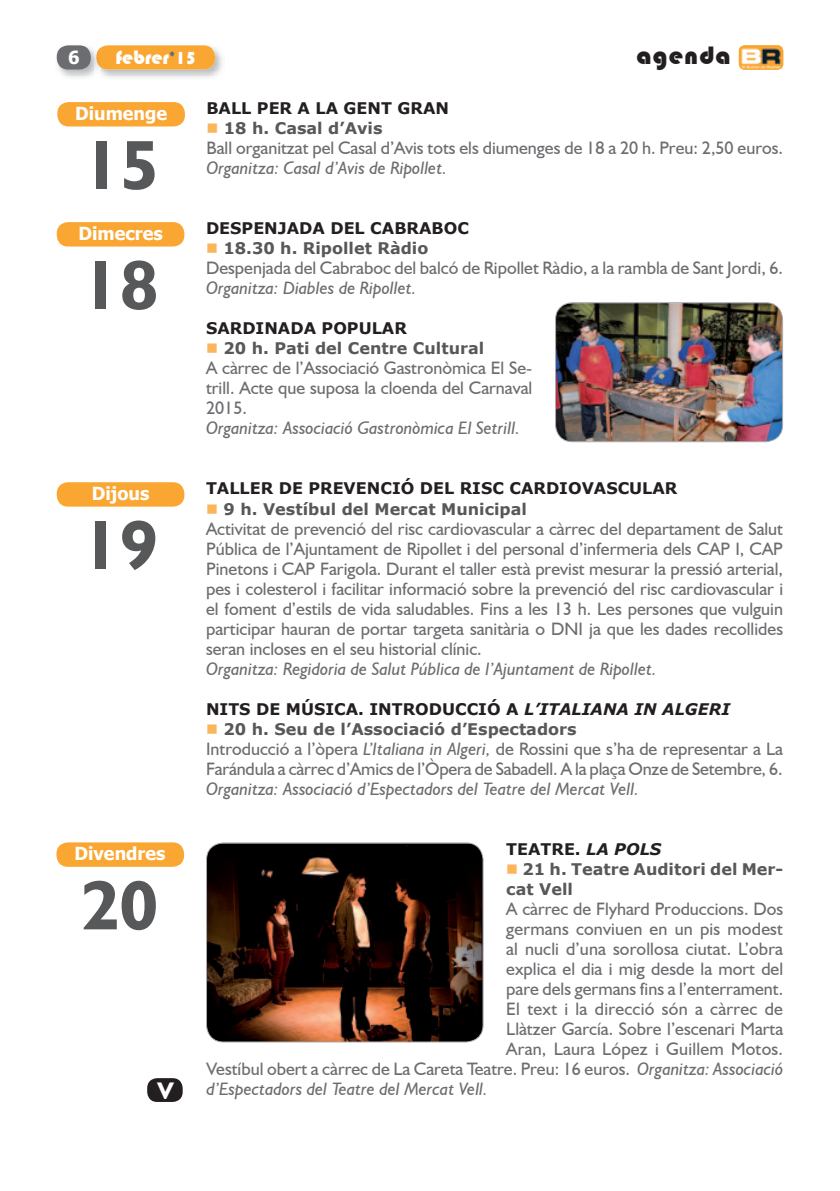
<style>
.page{position:relative;width:840px;height:1191px;background:#fff}
.page>*{position:absolute;margin:0;border:0;box-sizing:border-box;transform-origin:0 0}
.t1{font:700 70px "Humanist 521 BT";color:#57585a}
.t2{font:26px "Bauhaus 93";letter-spacing:.04em;color:#231f20}
.t3{font:700 24px "Humanist 521 BT";color:#fff}
.t4{font:20px "Bauhaus 93";color:#fff}
.t5{font:18px/20px "Humanist 521 BT";color:#6c6d70;text-align:justify}
.t6{font:italic 18px "Humanist 521 BT";color:#6c6d70}
.t7{font:700 18px "Tahoma";color:#fff}
.t8{font:700 16px/20px "Verdana";color:#57585a}
.t9{font:700 16px "Verdana";color:#231f20}
.s1{font-size:18px;color:#6c6d70}
.s2{font-size:18px}
.s3{color:#fbb65b}
.s4{font-style:italic}
</style>
<div class="page">
<img style="left:738px;top:45px;width:44px;height:25px">
<img style="left:101px;top:45px;width:121px;height:33px">
<div style="left:96px;top:45px;width:119px;height:25px;background:#faa632;border-radius:11px"></div>
<img style="left:56px;top:45px;width:38px;height:33px">
<img style="left:94px;top:47px;width:7px;height:24px">
<img style="left:96px;top:48px;width:5px;height:19px">
<div style="left:57px;top:45px;width:34px;height:25px;background:#6c6d70;border-radius:11px"></div>
<div style="left:57px;top:102px;width:128px;height:24px;background:#faa632;border-radius:11px"></div>
<img style="left:555px;top:302px;width:227px;height:140px">
<div style="left:57px;top:222px;width:127px;height:24px;background:#faa632;border-radius:11px"></div>
<div style="left:56px;top:842px;width:128px;height:24px;background:#faa632;border-radius:11px"></div>
<div style="left:57px;top:482px;width:127px;height:24px;background:#faa632;border-radius:11px"></div>
<img style="left:206px;top:842px;width:277px;height:200px">
<div style="left:147px;top:1078px;width:35px;height:24px;background:#231f20;border-radius:10px"></div>
<p class="t7" style="left:68px;top:45px;width:13px">6</p>
<p class="t4" style="left:115px;top:46px;width:82px">febrer<span class="s1">’</span><span class="s2">15</span></p>
<h2 class="t2" style="left:636px;top:40px;width:96px">agenda</h2>
<p class="t7" style="left:75px;top:101px;width:93px">Diumenge</p>
<p class="t9" style="left:206px;top:97px;width:244px">BALL PER A LA GENT GRAN</p>
<p class="t8" style="left:206px;top:118px;width:177px"><span class="s3">■</span> 18 h. Casal d’Avis</p>
<p class="t5" style="left:206px;top:138px;width:578px">Ball organitzat pel Casal d’Avis tots els diumenges de 18 a 20 h. Preu: 2,50 euros.</p>
<p class="t6" style="left:206px;top:157px;width:242px">Organitza: Casal d’Avis de Ripollet.</p>
<h1 class="t1" style="left:82px;top:122px;width:78px">15</h1>
<p class="t7" style="left:78px;top:221px;width:86px">Dimecres</p>
<h1 class="t1" style="left:82px;top:242px;width:78px">18</h1>
<p class="t7" style="left:92px;top:481px;width:59px">Dijous</p>
<h1 class="t1" style="left:82px;top:502px;width:78px">19</h1>
<p class="t7" style="left:74px;top:841px;width:92px">Divendres</p>
<h1 class="t1" style="left:81px;top:862px;width:78px">20</h1>
<p class="t9" style="left:206px;top:217px;width:264px">DESPENJADA DEL CABRABOC</p>
<p class="t8" style="left:206px;top:238px;width:224px"><span class="s3">■</span> 18.30 h. Ripollet Ràdio</p>
<p class="t5" style="left:206px;top:258px;width:578px">Despenjada del Cabraboc del balcó de Ripollet Ràdio, a la rambla de Sant Jordi, 6.</p>
<p class="t6" style="left:206px;top:277px;width:212px">Organitza: Diables de Ripollet.</p>
<p class="t9" style="left:206px;top:317px;width:202px">SARDINADA POPULAR</p>
<p class="t8" style="left:206px;top:338px;width:279px"><span class="s3">■</span> 20 h. Pati del Centre Cultural</p>
<p class="t5" style="left:206px;top:358px;width:327px">A càrrec de l’Associació Gastronòmica El Se&shy;trill. Acte que suposa la cloenda del Carnaval 2015.</p>
<p class="t6" style="left:206px;top:417px;width:315px">Organitza: Associació Gastronòmica El Setrill.</p>
<p class="t9" style="left:206px;top:477px;width:472px">TALLER DE PREVENCIÓ DEL RISC CARDIOVASCULAR</p>
<p class="t8" style="left:206px;top:498px;width:322px"><span class="s3">■</span> 9 h. Vestíbul del Mercat Municipal</p>
<p class="t5" style="left:206px;top:518px;width:578px">Activitat de prevenció del risc cardiovascular a càrrec del departament de Salut Pública de l’Ajuntament de Ripollet i del personal d’infermeria dels CAP I, CAP Pinetons i CAP Farigola. Durant el taller està previst mesurar la pressió arterial, pes i colesterol i facilitar informació sobre la prevenció del risc cardiovascular i el foment d’estils de vida saludables. Fins a les 13 h. Les persones que vulguin participar hauran de portar targeta sanitària o DNI ja que les dades recollides seran incloses en el seu historial clínic.</p>
<p class="t6" style="left:206px;top:657px;width:452px">Organitza: Regidoria de Salut Pública de l’Ajuntament de Ripollet.</p>
<p class="t9" style="left:206px;top:697px;width:525px">NITS DE MÚSICA. INTRODUCCIÓ A <span class="s4">L’ITALIANA IN ALGERI</span></p>
<p class="t8" style="left:206px;top:718px;width:372px"><span class="s3">■</span> 20 h. Seu de l’Associació d’Espectadors</p>
<p class="t5" style="left:206px;top:738px;width:578px">Introducció a l’òpera <span class="s4">L’Italiana in Algeri,</span> de Rossini que s’ha de representar a La<br>Farándula a càrrec d’Amics de l’Òpera de Sabadell. A la plaça Onze de Setembre, 6.</p>
<p class="t6" style="left:206px;top:777px;width:434px">Organitza: Associació d’Espectadors del Teatre del Mercat Vell.</p>
<p class="t9" style="left:506px;top:837px;width:156px">TEATRE. <span class="s4">LA POLS</span></p>
<p class="t8" style="left:506px;top:858px;width:278px"><span class="s3">■</span> 21 h. Teatre Auditori del Mer&shy;cat Vell</p>
<p class="t5" style="left:206px;top:898px;width:578px;text-align:right">A càrrec de Flyhard Produccions. Dos<br>germans conviuen en un pis modest<br>al nucli d’una sorollosa ciutat. L’obra<br>explica el dia i mig desde la mort del<br>pare dels germans fins a l’enterrament.<br>El text i la direcció són a càrrec de<br>Llàtzer García. Sobre l’escenari Marta<br>Aran, Laura López i Guillem Motos.<br>Vestíbul obert a càrrec de La Careta Teatre. Preu: 16 euros. <span class="s4">Organitza: Associació</span></p>
<h3 class="t3" style="left:157px;top:1075px;width:18px">V</h3>
<p class="t6" style="left:206px;top:1077px;width:282px">d’Espectadors del Teatre del Mercat Vell.</p>
</div>
